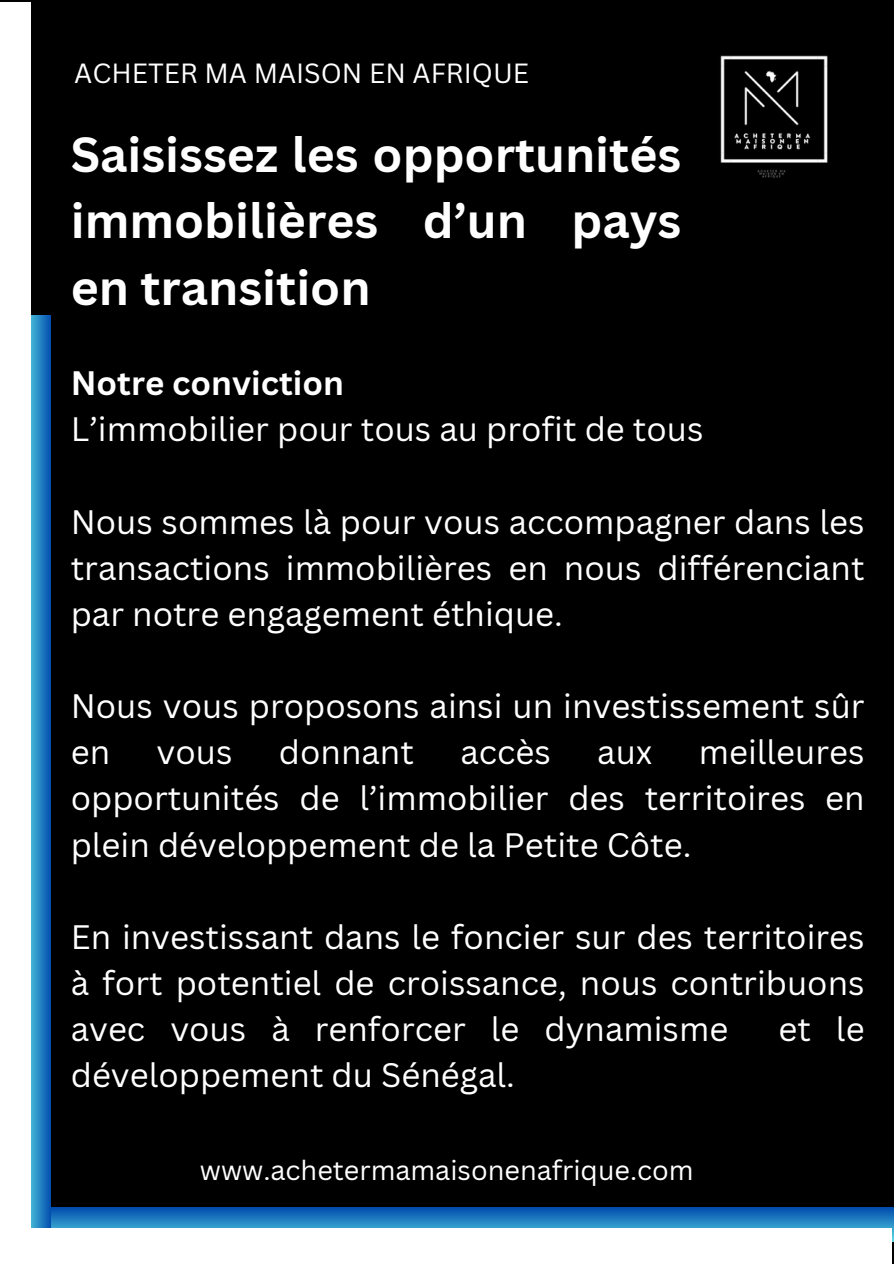
<style>
.page{position:relative;width:894px;height:1264px;background:#fff}
.page>*{position:absolute;margin:0;border:0;box-sizing:border-box;transform-origin:0 0}
.t1{font:700 48px/66.3px "Canva Sans";color:#fff;text-align:justify}
.t2{font:33px/46.2px "Canva Sans";color:#fff;text-align:justify}
.t3{font:27px "Canva Sans";color:#fff}
.s1{font-weight:700}
</style>
<div class="page">
<div style="left:0;top:0;width:893px;height:1263px;background:#000"></div>
<img style="left:720px;top:55px;width:108px;height:123px">
<svg style="left:51px;top:1207px;width:842px;height:34px"></svg>
<svg style="left:30px;top:315px;width:21px;height:913px"></svg>
<div style="left:0;top:2px;width:30px;height:1259px;background:#fff"></div>
<div style="left:0;top:1228px;width:891px;height:35px;background:#fff"></div>
<h2 class="t3" style="left:74px;top:54px;width:456px">ACHETER MA MAISON EN AFRIQUE</h2>
<p class="t1" style="left:71px;top:120px;width:612px">Saisissez les opportunités immobilières d’un pays en transition</p>
<h3 class="t2" style="left:71px;top:359px;width:634px"><span class="s1">Notre conviction<br></span>L’immobilier pour tous au profit de tous</h3>
<h1 class="t2" style="left:71px;top:497px;width:795px">Nous sommes là pour vous accompagner dans les transactions immobilières en nous différenciant par notre engagement éthique.</h1>
<h2 class="t2" style="left:71px;top:682px;width:795px">Nous vous proposons ainsi un investissement sûr en</h2>
<h2 class="t2" style="left:71px;top:728px;width:795px;text-indent:628px">meilleures opportunités de l’immobilier des territoires en plein développement de la Petite Côte.</h2>
<h2 class="t2" style="left:156px;top:728px;width:77px">vous</h2>
<h2 class="t2" style="left:279px;top:728px;width:136px">donnant</h2>
<h2 class="t2" style="left:460px;top:728px;width:92px">accès</h2>
<h2 class="t2" style="left:597px;top:728px;width:57px">aux</h2>
<h2 class="t2" style="left:71px;top:912px;width:795px">En investissant dans le foncier sur des territoires à fort potentiel de croissance, nous contribuons avec vous à renforcer le dynamisme</h2>
<h2 class="t2" style="left:778px;top:1005px;width:88px">et le</h2>
<h2 class="t2" style="left:71px;top:1051px;width:445px">développement du Sénégal.</h2>
<h2 class="t3" style="left:200px;top:1150px;width:495px">www.achetermamaisonenafrique.com</h2>
</div>
